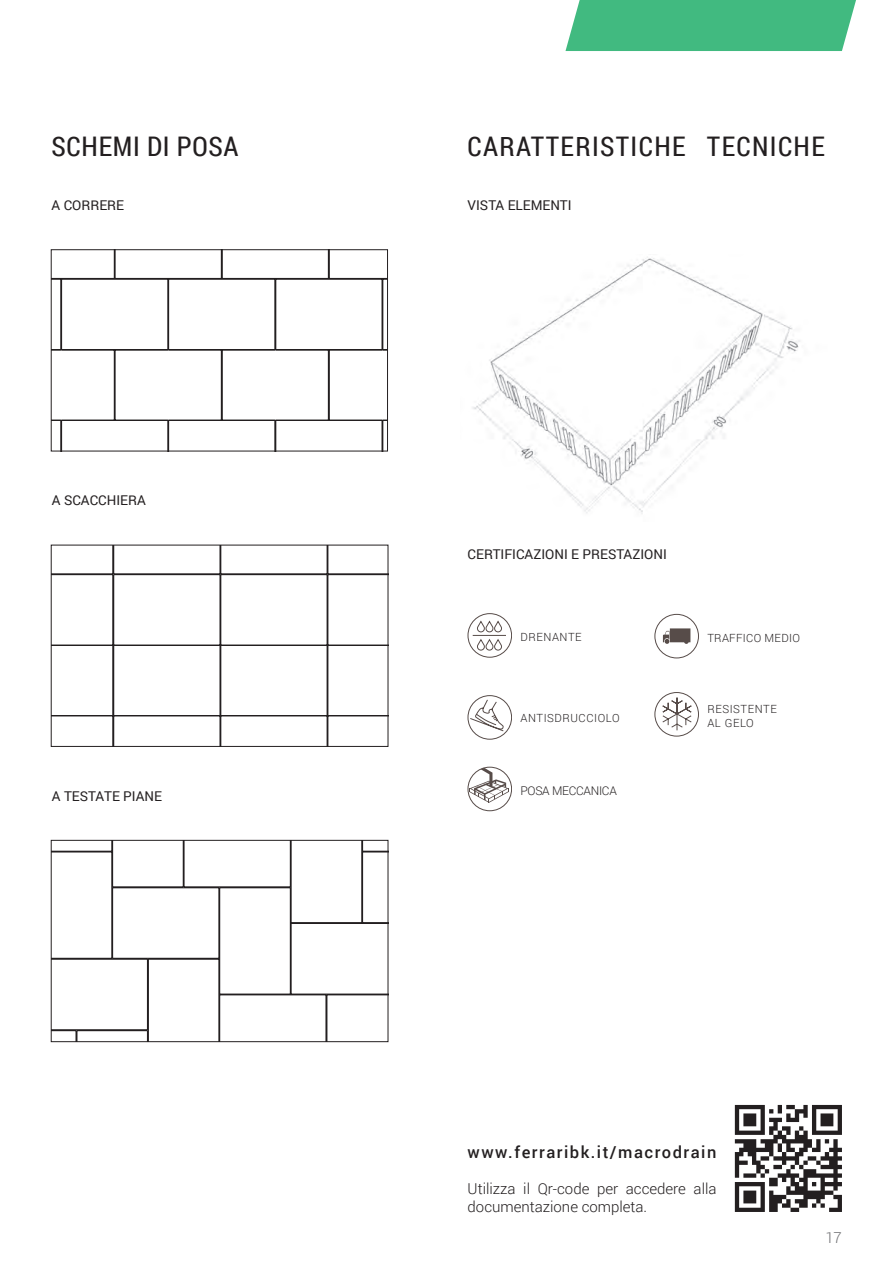
<style>
.page{position:relative;width:893px;height:1263px;background:#fff}
.page>*{position:absolute;margin:0;border:0;box-sizing:border-box;transform-origin:0 0}
.t1{font:27px "Roboto Condensed";letter-spacing:.05em;color:#231f20}
.t2{font:27px "Roboto Condensed";letter-spacing:.025em;color:#231f20}
.t3{font:500 16.5px "Roboto";letter-spacing:.09em;color:#231f20}
.t4{font:300 15px/18px "Roboto";color:#231f20}
.t5{font:300 15px "Roboto";color:#6c6d70}
.t6{font:13.5px "Roboto";color:#231f20}
.t7{font:300 12px "Roboto";letter-spacing:-.025em;color:#231f20}
.t8{font:300 11.25px/13.5px "Roboto";letter-spacing:.05em;color:#231f20}
.t9{font:300 11.25px "Roboto";letter-spacing:.025em;color:#231f20}
</style>
<div class="page">
<div style="left:565px;top:0;width:291px;height:51px;background:#41ba80"></div>
<svg style="left:735px;top:1105px;width:107px;height:107px"></svg>
<div style="left:654px;top:692px;width:45px;height:44px;border:1px solid #574c49;border-radius:50%"></div>
<svg style="left:662px;top:697px;width:30px;height:34px"></svg>
<svg style="left:468px;top:695px;width:44px;height:44px"></svg>
<div style="left:654px;top:614px;width:45px;height:44px;border:1px solid #574c49;border-radius:50%"></div>
<svg style="left:663px;top:628px;width:27px;height:16px"></svg>
<img style="left:472px;top:257px;width:328px;height:257px">
<svg style="left:53px;top:251px;width:333px;height:198px"></svg>
<div style="left:51px;top:249px;width:337px;height:202px;border:1px solid #231f20"></div>
<svg style="left:53px;top:547px;width:333px;height:198px"></svg>
<div style="left:51px;top:545px;width:337px;height:202px;border:1px solid #231f20"></div>
<svg style="left:53px;top:842px;width:333px;height:198px"></svg>
<div style="left:51px;top:840px;width:337px;height:202px;border:1px solid #231f20"></div>
<div style="left:468px;top:767px;width:44px;height:44px;border:1px solid #574c49;border-radius:50%"></div>
<svg style="left:469px;top:768px;width:40px;height:35px"></svg>
<svg style="left:468px;top:613px;width:44px;height:45px"></svg>
<h1 class="t2" style="left:52px;top:128px;width:188px">SCHEMI DI POSA</h1>
<h1 class="t1" style="left:468px;top:128px;width:359px">CARATTERISTICHE TECNICHE</h1>
<p class="t6" style="left:52px;top:195px;width:74px">A CORRERE</p>
<p class="t6" style="left:52px;top:491px;width:95px">A SCACCHIERA</p>
<p class="t6" style="left:52px;top:786px;width:112px">A TESTATE PIANE</p>
<p class="t6" style="left:468px;top:195px;width:106px">VISTA ELEMENTI</p>
<p class="t6" style="left:468px;top:545px;width:201px">CERTIFICAZIONI E PRESTAZIONI</p>
<p class="t8" style="left:520px;top:630px;width:63px">DRENANTE</p>
<p class="t8" style="left:520px;top:711px;width:101px">ANTISDRUCCIOLO</p>
<p class="t7" style="left:520px;top:783px;width:98px">POSA MECCANICA</p>
<p class="t9" style="left:707px;top:630px;width:94px">TRAFFICO MEDIO</p>
<p class="t8" style="left:707px;top:702px;width:71px">RESISTENTE<br>AL GELO</p>
<p class="t3" style="left:468px;top:1140px;width:250px">www.ferraribk.it/macrodrain</p>
<p class="t4" style="left:468px;top:1179px;width:250px">Utilizza il Qr-code per accedere alla documentazione completa.</p>
<p class="t5" style="left:825px;top:1227px;width:18px">17</p>
</div>
